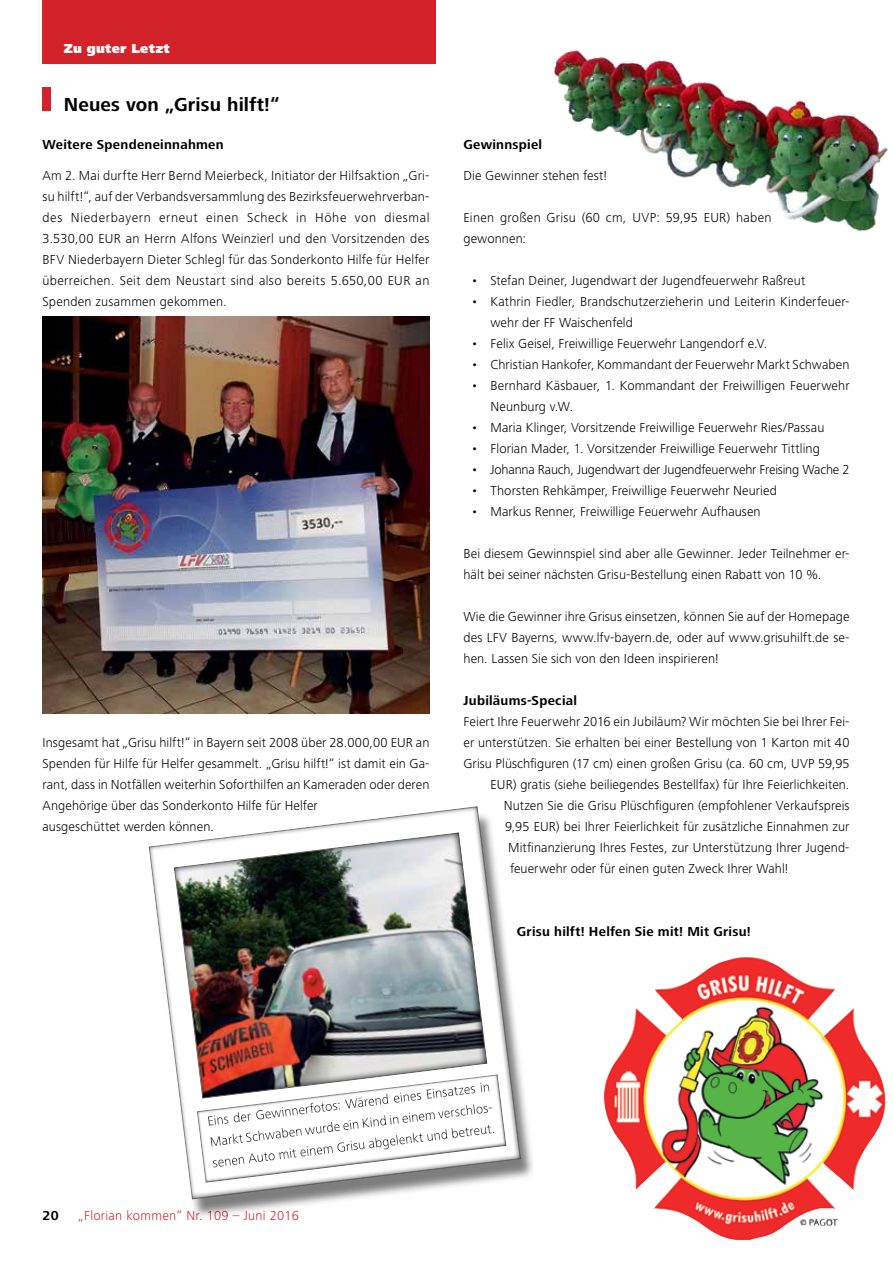
<style>
.page{position:relative;width:893px;height:1263px;background:#fff}
.page>*{position:absolute;margin:0;border:0;box-sizing:border-box;transform-origin:0 0}
.t1{font:700 19.5px "Frutiger Next LT";letter-spacing:.01em;color:#000}
.t2{font:300 13.5px/21px "Frutiger Next LT";letter-spacing:.005em;color:#000}
.t3{font:700 13.5px "Frutiger Next LT";letter-spacing:.02em;color:#000}
.t4{font:300 13.5px "Frutiger Next LT";letter-spacing:-.015em;color:#000}
.t5{font:300 13.5px "Frutiger Next LT";letter-spacing:.02em;color:#d2232a}
.t6{font:900 13.5px "Frutiger Next LT";letter-spacing:.02em;color:#fff}
</style>
<div class="page">
<div style="left:43px;top:0;width:393px;height:64px;background:#d2232a"></div>
<div style="left:43px;top:87px;width:8px;height:24px;background:#d2232a"></div>
<img style="left:604px;top:957px;width:282px;height:283px">
<img style="left:43px;top:317px;width:386px;height:397px">
<div style="left:149px;top:811px;width:387px;height:409px;background:#000;opacity:.51"></div>
<svg style="left:148px;top:806px;width:374px;height:394px"></svg>
<img style="left:172px;top:830px;width:316px;height:269px">
<svg style="left:197px;top:1073px;width:317px;height:110px"></svg>
<img style="left:554px;top:50px;width:224px;height:146px">
<p class="t6" style="left:64px;top:41px;width:108px">Zu guter Letzt</p>
<h1 class="t1" style="left:64px;top:93px;width:217px">Neues von „Grisu hilft!“</h1>
<p class="t3" style="left:43px;top:137px;width:183px">Weitere Spendeneinnahmen</p>
<p class="t2" style="left:43px;top:165px;width:388px;text-align:justify">Am 2. Mai durfte Herr Bernd Meierbeck, Initiator der Hilfsaktion „Gri&shy;su hilft!“, auf der Verbandsversammlung des Bezirksfeuerwehrverban&shy;des Niederbayern erneut einen Scheck in Höhe von diesmal 3.530,00 EUR an Herrn Alfons Weinzierl und den Vorsitzenden des BFV Niederbayern Dieter Schlegl für das Sonderkonto Hilfe für Helfer überreichen. Seit dem Neustart sind also bereits 5.650,00 EUR an Spenden zusammen gekommen.</p>
<p class="t2" style="left:43px;top:732px;width:388px">Insgesamt hat „Grisu hilft!“ in Bayern seit 2008 über 28.000,00 EUR an Spenden für Hilfe für Helfer gesammelt. „Grisu hilft!“ ist damit ein Ga&shy;rant, dass in Notfällen weiterhin Soforthilfen an Kameraden oder deren Angehörige über das Sonderkonto Hilfe für Helfer<br>ausgeschüttet werden können.</p>
<p class="t3" style="left:463px;top:137px;width:80px">Gewinnspiel</p>
<p class="t2" style="left:463px;top:165px;width:145px">Die Gewinner stehen fest!</p>
<p class="t2" style="left:463px;top:207px;width:310px">Einen großen Grisu (60 cm, UVP: 59,95 EUR) haben gewonnen:</p>
<p class="t2" style="left:471px;top:270px;width:336px">• Stefan Deiner, Jugendwart der Jugendfeuerwehr Raßreut</p>
<p class="t2" style="left:490px;top:291px;width:361px;text-indent:-19px">• Kathrin Fiedler, Brandschutzerzieherin und Leiterin Kinderfeuer&shy;wehr der FF Waischenfeld</p>
<p class="t2" style="left:471px;top:333px;width:298px">• Felix Geisel, Freiwillige Feuerwehr Langendorf e.V.</p>
<p class="t2" style="left:471px;top:354px;width:380px">• Christian Hankofer, Kommandant der Feuerwehr Markt Schwaben</p>
<p class="t2" style="left:490px;top:375px;width:361px;text-indent:-19px">• Bernhard Käsbauer, 1. Kommandant der Freiwilligen Feuerwehr<br>Neunburg v.W.</p>
<p class="t2" style="left:471px;top:417px;width:355px">• Maria Klinger, Vorsitzende Freiwillige Feuerwehr Ries/Passau</p>
<p class="t2" style="left:471px;top:438px;width:350px">• Florian Mader, 1. Vorsitzender Freiwillige Feuerwehr Tittling</p>
<p class="t4" style="left:471px;top:462px;width:380px">• Johanna Rauch, Jugendwart der Jugendfeuerwehr Freising Wache 2</p>
<p class="t2" style="left:471px;top:480px;width:307px">• Thorsten Rehkämper, Freiwillige Feuerwehr Neuried</p>
<p class="t2" style="left:471px;top:501px;width:291px">• Markus Renner, Freiwillige Feuerwehr Aufhausen</p>
<p class="t2" style="left:463px;top:543px;width:388px">Bei diesem Gewinnspiel sind aber alle Gewinner. Jeder Teilnehmer er&shy;hält bei seiner nächsten Grisu-Bestellung einen Rabatt von 10 %.</p>
<p class="t2" style="left:463px;top:606px;width:388px;text-align:justify">Wie die Gewinner ihre Grisus einsetzen, können Sie auf der Homepage des LFV Bayerns, www.lfv-bayern.de, oder auf www.grisuhilft.de se&shy;hen. Lassen Sie sich von den Ideen inspirieren!</p>
<p class="t3" style="left:463px;top:693px;width:115px">Jubiläums-Special</p>
<p class="t2" style="left:463px;top:711px;width:388px">Feiert Ihre Feuerwehr 2016 ein Jubiläum? Wir möchten Sie bei Ihrer Fei-</p>
<p class="t2" style="left:463px;top:732px;width:388px">er unterstützen. Sie erhalten bei einer Bestellung von 1 Karton mit 40</p>
<p class="t2" style="left:463px;top:753px;width:388px">Grisu Plüschfiguren (17 cm) einen großen Grisu (ca. 60 cm, UVP 59,95</p>
<p class="t2" style="left:491px;top:774px;width:360px">EUR) gratis (siehe beiliegendes Bestellfax) für Ihre Feierlichkeiten.</p>
<p class="t2" style="left:504px;top:795px;width:347px">Nutzen Sie die Grisu Plüschfiguren (empfohlener Verkaufspreis</p>
<p class="t2" style="left:505px;top:816px;width:346px">9,95 EUR) bei Ihrer Feierlichkeit für zusätzliche Einnahmen zur</p>
<p class="t2" style="left:508px;top:837px;width:343px">Mitfinanzierung Ihres Festes, zur Unterstützung Ihrer Jugend-</p>
<p class="t2" style="left:510px;top:858px;width:280px">feuerwehr oder für einen guten Zweck Ihrer Wahl!</p>
<p class="t3" style="left:517px;top:924px;width:235px">Grisu hilft! Helfen Sie mit! Mit Grisu!</p>
<p class="t3" style="left:43px;top:1208px;width:18px">20</p>
<p class="t5" style="left:78px;top:1208px;width:222px">„Florian kommen“ Nr. 109 – Juni 2016</p>
</div>
